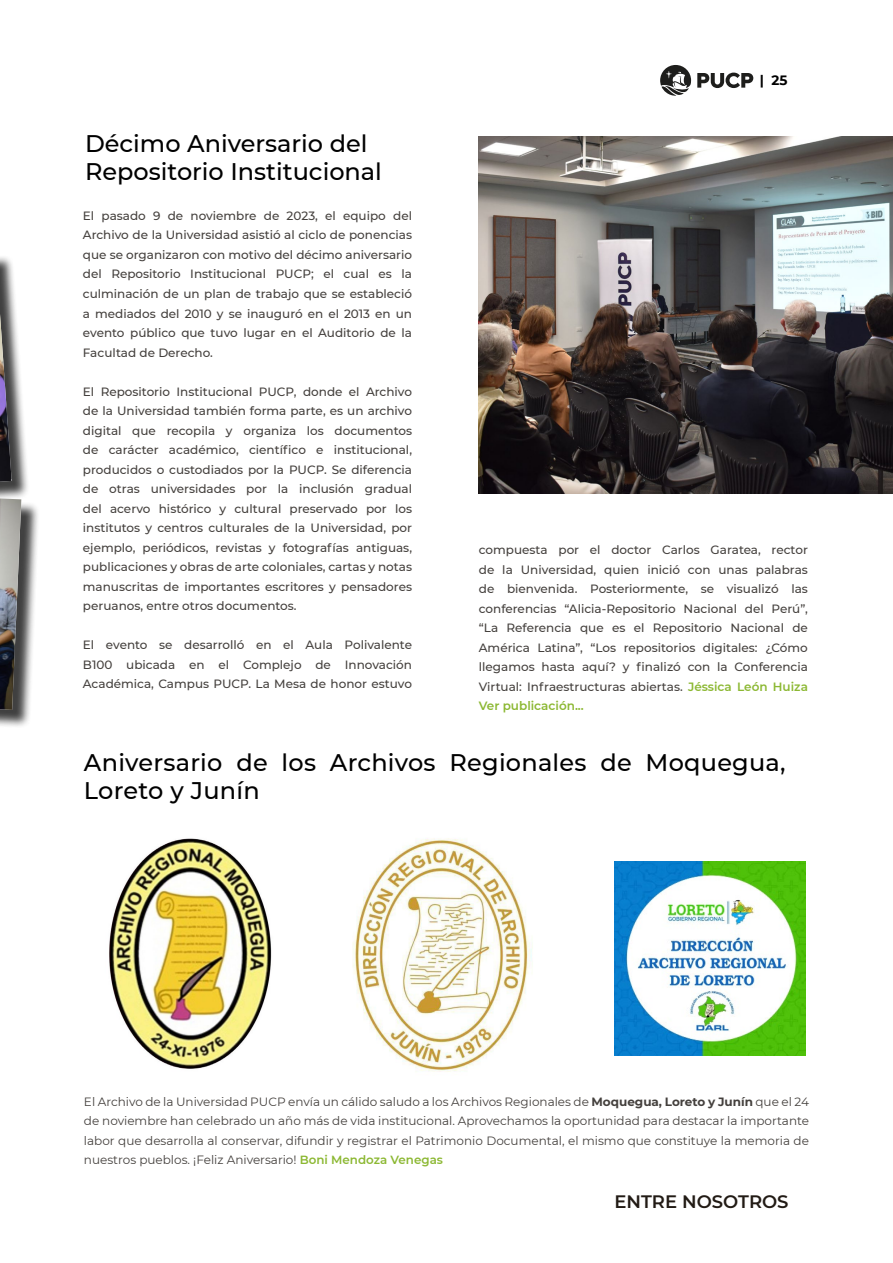
<style>
.page{position:relative;width:893px;height:1263px;background:#fff}
.page>*{position:absolute;margin:0;border:0;box-sizing:border-box;transform-origin:0 0}
.t1{font:500 24px/28.5px "Montserrat";color:#000}
.t2{font:600 18px "Montserrat";color:#221b15}
.t3{font:700 13.5px "Montserrat";color:#000}
.t4{font:500 12px/19.5px "Montserrat";color:#44403d;text-align:justify}
.t5{font:12px/19.5px "Montserrat";color:#44403d;text-align:justify}
.s1{font-weight:600;color:#8cb833}
.s2{font-weight:700}
.s3{font-weight:600;font-size:11.85px;color:#8cb833}
</style>
<div class="page">
<svg style="left:660px;top:65px;width:31px;height:31px"></svg>
<svg style="left:697px;top:73px;width:56px;height:15px"></svg>
<div style="left:0;top:254px;width:30px;height:264px;background:#000;opacity:.75"></div>
<img style="left:0;top:314px;width:12px;height:168px">
<div style="left:0;top:489px;width:40px;height:239px;background:#000;opacity:.75"></div>
<img style="left:0;top:498px;width:21px;height:212px">
<img style="left:478px;top:136px;width:415px;height:357px">
<img style="left:109px;top:838px;width:163px;height:231px">
<img style="left:353px;top:838px;width:180px;height:234px">
<img style="left:615px;top:861px;width:191px;height:195px">
<p class="t3" style="left:760px;top:70px;width:29px">| 25</p>
<h1 class="t1" style="left:85px;top:128px;width:298px">Décimo Aniversario del<br>Repositorio Institucional</h1>
<p class="t4" style="left:83px;top:205px;width:331px">El pasado 9 de noviembre de 2023, el equipo del Archivo de la Universidad asistió al ciclo de ponencias que se organizaron con motivo del décimo aniversario del Repositorio Institucional PUCP; el cual es la culminación de un plan de trabajo que se estableció a mediados del 2010 y se inauguró en el 2013 en un evento público que tuvo lugar en el Auditorio de la Facultad de Derecho.</p>
<p class="t4" style="left:83px;top:381px;width:331px">El Repositorio Institucional PUCP, donde el Archivo de la Universidad también forma parte, es un archivo digital que recopila y organiza los documentos de carácter académico, científico e institucional, producidos o custodiados por la PUCP. Se diferencia de otras universidades por la inclusión gradual del acervo histórico y cultural preservado por los institutos y centros culturales de la Universidad, por ejemplo, periódicos, revistas y fotografías antiguas, publicaciones y obras de arte coloniales, cartas y notas manuscritas de importantes escritores y pensadores peruanos, entre otros documentos.</p>
<p class="t4" style="left:83px;top:634px;width:331px">El evento se desarrolló en el Aula Polivalente B100 ubicada en el Complejo de Innovación Académica, Campus PUCP. La Mesa de honor estuvo</p>
<p class="t4" style="left:479px;top:540px;width:331px">compuesta por el doctor Carlos Garatea, rector de la Universidad, quien inició con unas palabras de bienvenida. Posteriormente, se visualizó las conferencias “Alicia-Repositorio Nacional del Perú”, “La Referencia que es el Repositorio Nacional de América Latina”, “Los repositorios digitales: ¿Cómo llegamos hasta aquí? y finalizó con la Conferencia Virtual: Infraestructuras abiertas. <span class="s1">Jéssica León Huiza Ver publicación...</span></p>
<h1 class="t1" style="left:84px;top:747px;width:703px">Aniversario de los Archivos Regionales de Moquegua,<br>Loreto y Junín</h1>
<p class="t5" style="left:84px;top:1091px;width:726px">El Archivo de la Universidad PUCP envía un cálido saludo a los Archivos Regionales de <span class="s2">Moquegua, Loreto y Junín</span> que el 24 de noviembre han celebrado un año más de vida institucional. Aprovechamos la oportunidad para destacar la importante labor que desarrolla al conservar, difundir y registrar el Patrimonio Documental, el mismo que constituye la memoria de nuestros pueblos. ¡Feliz Aniversario! <span class="s3">Boni Mendoza Venegas</span></p>
<h2 class="t2" style="left:614px;top:1188px;width:176px">ENTRE NOSOTROS</h2>
</div>
